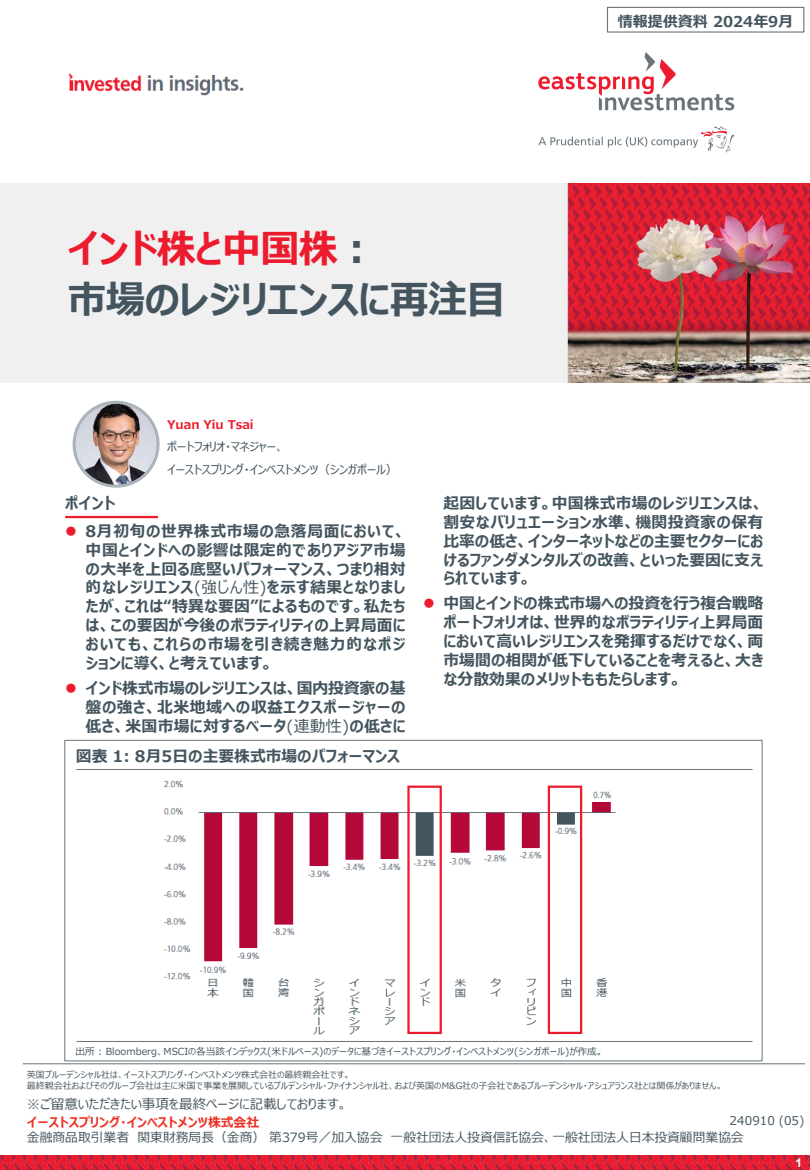
<style>
.page{position:relative;width:810px;height:1170px;background:#fff}
.page>*{position:absolute;margin:0;border:0;box-sizing:border-box;transform-origin:0 0}
.t1{font:700 39px "Meiryo UI";letter-spacing:-.02em;color:#45555f}
.t2{font:700 39px "Meiryo UI";letter-spacing:-.02em;color:#ed1b2e}
.t3{font:700 15.9px/18.9px "Meiryo UI";letter-spacing:.005em;color:#45555f;text-align:justify}
.t4{font:700 15px "Meiryo UI";color:#45555f}
.t5{font:13.5px "Meiryo UI";color:#45555f}
.t6{font:12.75px "Meiryo UI";color:#45555f}
.t7{font:700 12.75px "Meiryo UI";color:#ee3124}
.t8{font:12px "Meiryo UI";letter-spacing:-.03em;color:#45555f}
.t9{font:700 12px "Meiryo UI";color:#ed1b2d}
.t10{font:12px "Meiryo UI";letter-spacing:.005em;color:#45555f}
.t11{font:700 12px "Arial";color:#fff}
.t12{font:9.75px "Meiryo UI";color:#45555f}
.t13{font:9px/10.8px "Meiryo UI";color:#45555f}
.s1{color:#45555f}
.s2{color:#ed1b2e}
.s3{font-weight:400}
</style>
<div class="page">
<img style="left:0;top:1155px;width:810px;height:15px">
<hr style="left:23px;top:1063px;width:782px;height:1px;background:#68737a">
<img style="left:68px;top:73px;width:176px;height:23px">
<img style="left:538px;top:52px;width:197px;height:101px">
<div style="left:607px;top:7px;width:197px;height:26px;border:1px solid #68737a"></div>
<img style="left:0;top:184px;width:810px;height:198px">
<img style="left:72px;top:400px;width:88px;height:88px">
<hr style="left:76px;top:769px;width:677px;height:1px;background:#68737a">
<hr style="left:76px;top:1041px;width:677px;height:1px;background:#68737a">
<img style="left:163px;top:780px;width:453px;height:200px">
<img style="left:202px;top:976px;width:414px;height:59px">
<hr style="left:65px;top:516px;width:93px;height:2px;background:#ed1c2e">
<div style="left:407px;top:786px;width:35px;height:248px;border:2px solid #ed1b2e"></div>
<div style="left:548px;top:786px;width:34px;height:248px;border:2px solid #ed1b2e"></div>
<div style="left:586px;top:789px;width:34px;height:12px;background:#fff"></div>
<img style="left:593px;top:791px;width:19px;height:8px">
<p class="t2" style="left:68px;top:221px;width:310px">インド株と中国株<span class="s1">：</span></p>
<p class="t1" style="left:68px;top:273px;width:439px">市場のレジリエンスに再注目</p>
<p class="t9" style="left:167px;top:417px;width:88px">Yuan Yiu Tsai</p>
<p class="t8" style="left:167px;top:438px;width:118px">ポートフォリオ・マネジャー、</p>
<p class="t8" style="left:167px;top:461px;width:232px">イーストスプリング・インベストメンツ（シンガポール）</p>
<p class="t4" style="left:618px;top:11px;width:177px">情報提供資料 2024年9月</p>
<p class="t3" style="left:65px;top:494px;width:52px">ポイント</p>
<p class="t3" style="left:86px;top:522px;width:322px;text-indent:-20px"><span class="s2">●</span> 8月初旬の世界株式市場の急落局面において、中国とインドへの影響は限定的でありアジア市場の大半を上回る底堅いパフォーマンス、つまり相対的なレジリエンス<span class="s3">(強じん性)</span>を示す結果となりましたが、これは“特異な要因”によるものです。私たちは、この要因が今後のボラティリティの上昇局面においても、これらの市場を引き続き魅力的なポジションに導く、と考えています。</p>
<p class="t3" style="left:86px;top:679px;width:322px;text-indent:-20px"><span class="s2">●</span> インド株式市場のレジリエンスは、国内投資家の基盤の強さ、北米地域への収益エクスポージャーの低さ、米国市場に対するベータ<span class="s3">(連動性)</span>の低さに</p>
<p class="t3" style="left:76px;top:747px;width:326px">図表 1: 8月5日の主要株式市場のパフォーマンス</p>
<p class="t3" style="left:443px;top:494px;width:322px;text-indent:-20px"><span class="s2">●</span> 起因しています。中国株式市場のレジリエンスは、割安なバリュエーション水準、機関投資家の保有比率の低さ、インターネットなどの主要セクターにおけるファンダメンタルズの改善、といった要因に支えられています。</p>
<p class="t3" style="left:443px;top:595px;width:322px;text-indent:-20px"><span class="s2">●</span> 中国とインドの株式市場への投資を行う複合戦略ポートフォリオは、世界的なボラティリティ上昇局面において高いレジリエンスを発揮するだけでなく、両市場間の相関が低下していることを考えると、大きな分散効果のメリットももたらします。</p>
<p class="t12" style="left:75px;top:1045px;width:529px">出所 : Bloomberg、MSCIの各当該インデックス(米ドルベース)のデータに基づきイーストスプリング・インベストメンツ(シンガポール)が作成。</p>
<p class="t13" style="left:27px;top:1070px;width:697px">英国プルーデンシャル社は、イーストスプリング・インベストメンツ株式会社の最終親会社です。<br>最終親会社およびそのグループ会社は主に米国で事業を展開しているプルデンシャル・ファイナンシャル社、および英国のM&amp;G社の子会社であるプルーデンシャル・アシュアランス社とは関係がありません。</p>
<p class="t5" style="left:27px;top:1095px;width:322px">※ご留意いただきたい事項を最終ページに記載しております。</p>
<p class="t10" style="left:730px;top:1112px;width:76px">240910 (05)</p>
<p class="t7" style="left:27px;top:1114px;width:234px">イーストスプリング・インベストメンツ株式会社</p>
<p class="t6" style="left:27px;top:1129px;width:718px">金融商品取引業者 関東財務局長（金商）第379号／加入協会 一般社団法人投資信託協会、一般社団法人日本投資顧問業協会</p>
<p class="t11" style="left:796px;top:1155px;width:8px">1</p>
</div>
